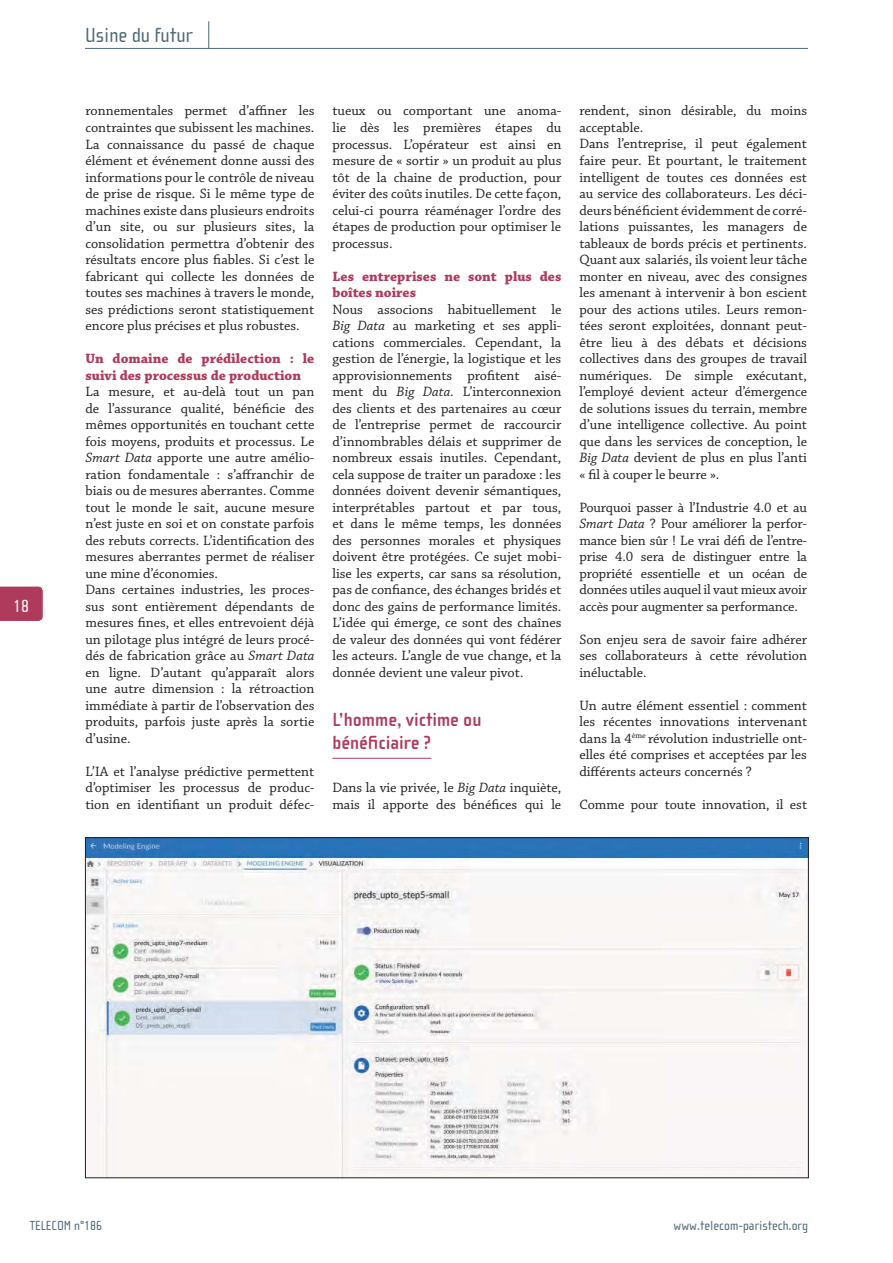
<style>
.page{position:relative;width:893px;height:1263px;background:#fff}
.page>*{position:absolute;margin:0;border:0;box-sizing:border-box;transform-origin:0 0}
.t1{font:21px "Cholla Sans OT";color:#4f6977}
.t2{font:700 19.5px/23.4px "Cholla Sans OT";color:#ae3a5c}
.t3{font:18px "Cholla Sans OT";color:#fff}
.t4{font:14.25px/16.5px "Chaparral Pro";color:#231f20;text-align:justify}
.t5{font:700 14.25px/16.5px "Chaparral Pro";color:#ae3a5c}
.t6{font:13.5px "Cholla Sans OT";color:#4f6977}
.s1{font-style:italic}
</style>
<div class="page">
<hr style="left:85px;top:48px;width:723px;height:1px;background:#4f6977">
<svg style="left:208px;top:21px;width:1px;height:27px"></svg>
<hr style="left:332px;top:758px;width:99px;height:1px;background:#ae3a5c">
<img style="left:87px;top:839px;width:720px;height:337px">
<svg style="left:0;top:587px;width:43px;height:34px"></svg>
<p class="t3" style="left:13px;top:599px;width:17px">18</p>
<h1 class="t1" style="left:85px;top:27px;width:109px">Usine du futur</h1>
<p class="t4" style="left:85px;top:104px;width:230px">ronnementales permet d’affiner les contraintes que subissent les machines.<br>La connaissance du passé de chaque élément et événement donne aussi des informations pour le contrôle de niveau de prise de risque. Si le même type de machines existe dans plusieurs endroits d’un site, ou sur plusieurs sites, la consolidation permettra d’obtenir des résultats encore plus fiables. Si c’est le fabricant qui collecte les données de toutes ses machines à travers le monde, ses prédictions seront statistiquement encore plus précises et plus robustes.</p>
<p class="t5" style="left:85px;top:351px;width:230px">Un domaine de prédilection : le suivi des processus de production</p>
<p class="t4" style="left:85px;top:384px;width:231px;text-align:left">La mesure, et au-delà tout un pan de l’assurance qualité, bénéficie des mêmes opportunités en touchant cette fois moyens, produits et processus. Le <span class="s1">Smart Data</span> apporte une autre amélio&shy;ration fondamentale : s’affranchir de biais ou de mesures aberrantes. Comme tout le monde le sait, aucune mesure n’est juste en soi et on constate parfois des rebuts corrects. L’identification des mesures aberrantes permet de réaliser une mine d’économies.<br>Dans certaines industries, les proces&shy;sus sont entièrement dépendants de mesures fines, et elles entrevoient déjà un pilotage plus intégré de leurs procé&shy;dés de fabrication grâce au <span class="s1">Smart Data </span>en ligne. D’autant qu’apparaît alors une autre dimension : la rétroaction immédiate à partir de l’observation des produits, parfois juste après la sortie d’usine.</p>
<p class="t4" style="left:85px;top:764px;width:230px">L’IA et l’analyse prédictive permettent d’optimiser les processus de produc&shy;tion en identifiant un produit défec-</p>
<p class="t4" style="left:332px;top:104px;width:231px">tueux ou comportant une anoma&shy;lie dès les premières étapes du processus. L’opérateur est ainsi en mesure de « sortir » un produit au plus tôt de la chaine de production, pour éviter des coûts inutiles. De cette façon, celui-ci pourra réaménager l’ordre des étapes de production pour optimiser le processus.</p>
<p class="t5" style="left:332px;top:269px;width:230px">Les entreprises ne sont plus des boîtes noires</p>
<p class="t4" style="left:332px;top:302px;width:231px">Nous associons habituellement le <span class="s1">Big Data</span> au marketing et ses appli&shy;cations commerciales. Cependant, la gestion de l’énergie, la logistique et les approvisionnements profitent aisé&shy;ment du <span class="s1">Big Data</span>. L’interconnexion des clients et des partenaires au cœur de l’entreprise permet de raccourcir d’innombrables délais et supprimer de nombreux essais inutiles. Cependant, cela suppose de traiter un paradoxe : les données doivent devenir sémantiques, interprétables partout et par tous, et dans le même temps, les données des personnes morales et physiques doivent être protégées. Ce sujet mobi&shy;lise les experts, car sans sa résolution, pas de confiance, des échanges bridés et donc des gains de performance limités.<br>L’idée qui émerge, ce sont des chaînes de valeur des données qui vont fédérer les acteurs. L’angle de vue change, et la donnée devient une valeur pivot.</p>
<h2 class="t2" style="left:332px;top:710px;width:150px">L’homme, victime ou bénéficiaire ?</h2>
<p class="t4" style="left:332px;top:780px;width:230px">Dans la vie privée, le <span class="s1">Big Data</span> inquiète, mais il apporte des bénéfices qui le</p>
<p class="t4" style="left:579px;top:104px;width:229px;text-align:left">rendent, sinon désirable, du moins acceptable.<br>Dans l’entreprise, il peut également faire peur. Et pourtant, le traitement intelligent de toutes ces données est au service des collaborateurs. Les déci&shy;deurs bénéficient évidemment de corré&shy;lations puissantes, les managers de tableaux de bords précis et pertinents.<br>Quant aux salariés, ils voient leur tâche monter en niveau, avec des consignes les amenant à intervenir à bon escient pour des actions utiles. Leurs remon&shy;tées seront exploitées, donnant peut&shy;être lieu à des débats et décisions collectives dans des groupes de travail numériques. De simple exécutant, l’employé devient acteur d’émergence de solutions issues du terrain, membre d’une intelligence collective. Au point que dans les services de conception, le <span class="s1">Big Data</span> devient de plus en plus l’anti « fil à couper le beurre ».</p>
<p class="t4" style="left:579px;top:500px;width:229px">Pourquoi passer à l’Industrie 4.0 et au <span class="s1">Smart Data</span> ? Pour améliorer la perfor&shy;mance bien sûr ! Le vrai défi de l’entre&shy;prise 4.0 sera de distinguer entre la propriété essentielle et un océan de données utiles auquel il vaut mieux avoir accès pour augmenter sa performance.</p>
<p class="t4" style="left:579px;top:632px;width:229px">Son enjeu sera de savoir faire adhérer ses collaborateurs à cette révolution inéluctable.</p>
<p class="t4" style="left:579px;top:698px;width:229px">Un autre élément essentiel : comment les récentes innovations intervenant dans la 4<sup>ème</sup> révolution industrielle ont&shy;elles été comprises et acceptées par les différents acteurs concernés ?</p>
<p class="t4" style="left:579px;top:797px;width:229px">Comme pour toute innovation, il est</p>
<p class="t6" style="left:30px;top:1221px;width:74px">TELECOM n°186</p>
<p class="t6" style="left:673px;top:1221px;width:136px">www.telecom-paristech.org</p>
</div>
